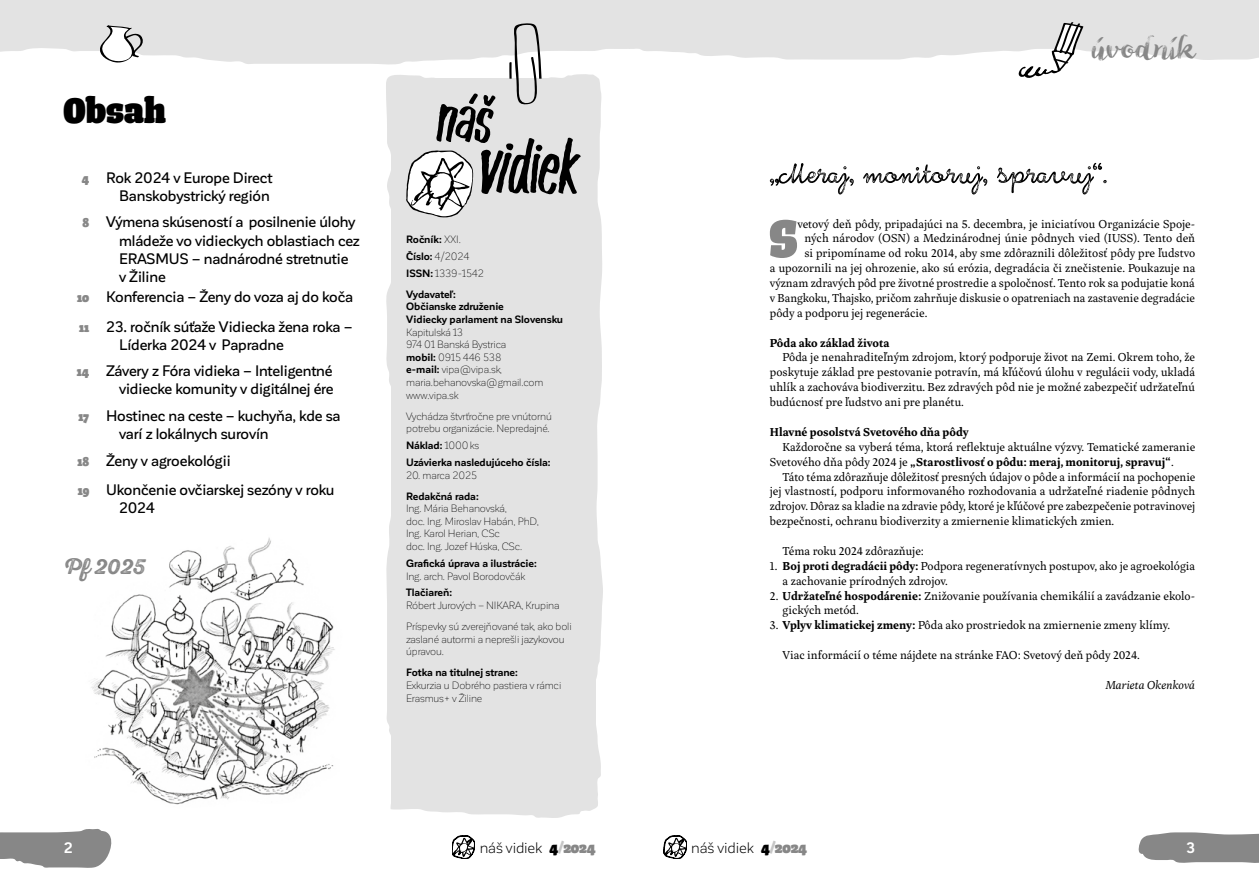
<style>
.page{position:relative;width:1259px;height:893px;background:#fff}
.page>*{position:absolute;margin:0;border:0;box-sizing:border-box;transform-origin:0 0}
.t1{font:62.85px "Frido Narrow";color:#878787}
.t2{font:57px "HMS Gilbert Script Printed";color:#000}
.t3{font:42px "HMS Gilbert Dry Brush";color:#878787}
.t4{font:42px "Frido Narrow";color:#000}
.t5{font:21px "Sant Elia Rough Bold Two";color:#878787}
.t6{font:500 15px/18px "Corporative Sans";letter-spacing:-.01em;color:#000}
.t7{font:15px "Corporative Sans";letter-spacing:-.005em;color:#000}
.t8{font:700 15px "Corporative Sans";color:#fff}
.t9{font:12px/14.9px "Inka A Text";color:#000}
.t10{font:700 12px "Inka A Text";color:#000}
.t11{font:italic 12px "Inka A Text";color:#000}
.t12{font:300 10.5px/12.6px "Corporative Sans";letter-spacing:-.015em;color:#000}
.t13{font:700 10.5px/12.6px "Corporative Sans";letter-spacing:-.01em;color:#000}
.s1{font-family:"Frido Narrow";font-weight:400;color:#878787}
.s2{font-weight:700}
.s3{font-weight:300}
.s4{font-family:"Frido Narrow";font-size:18px}
.s5{font-family:"Frido Narrow";font-size:18px;color:#c6c6c6}
.s6{font-family:"Frido Narrow";font-size:18px;color:#878787}
</style>
<div class="page">
<svg style="left:1138px;top:832px;width:121px;height:31px"></svg>
<svg style="left:663px;top:836px;width:24px;height:23px"></svg>
<svg style="left:452px;top:836px;width:23px;height:23px"></svg>
<svg style="left:386px;top:217px;width:217px;height:601px"></svg>
<div style="left:391px;top:79px;width:204px;height:729px;background:#e3e3e3"></div>
<svg style="left:0;top:0;width:1259px;height:217px"></svg>
<svg style="left:0;top:829px;width:112px;height:39px"></svg>
<img style="left:91px;top:537px;width:244px;height:268px">
<h3 class="t4" style="left:64px;top:87px;width:104px">Obsah</h3>
<p class="t6" style="left:82px;top:169px;width:192px;text-align:right"><span class="s1">4</span> Rok 2024 v Europe Direct<br>Banskobystrický región</p>
<p class="t6" style="left:119px;top:213px;width:242px;text-indent:-36px"><span class="s1">8</span> Výmena skúseností a posilnenie úlohy mládeže vo vidieckych oblastiach cez<br>ERASMUS – nadnárodné stretnutie<br>v Žiline</p>
<p class="t6" style="left:77px;top:282px;width:277px;line-height:29.7px"><span class="s1">10</span> Konferencia – Ženy do voza aj do koča<br><span class="s1">11</span> 23. ročník súťaže Vidiecka žena roka –</p>
<p class="t6" style="left:77px;top:331px;width:257px;line-height:26.7px;text-align:center">Líderka 2024 v Papradne<br><span class="s1">14</span> Závery z Fóra vidieka – Inteligentné</p>
<p class="t6" style="left:78px;top:376px;width:264px;line-height:26.7px;text-indent:41px">vidiecke komunity v digitálnej ére<br><span class="s1">17</span> Hostinec na ceste – kuchyňa, kde sa</p>
<p class="t6" style="left:78px;top:421px;width:192px;line-height:26.7px;text-indent:41px">varí z lokálnych surovín<br><span class="s1">18</span> Ženy v agroekológii</p>
<p class="t6" style="left:119px;top:481px;width:217px;text-indent:-41px"><span class="s1">19</span> Ukončenie ovčiarskej sezóny v roku<br>2024</p>
<h3 class="t5" style="left:64px;top:554px;width:83px">Pf 2025</h3>
<p class="t12" style="left:406px;top:231px;width:79px;line-height:16.8px"><span class="s2">Ročník:</span> XXI.<br><span class="s2">Číslo:</span> 4/2024<br><span class="s2">ISSN:</span> 1339-1542</p>
<p class="t13" style="left:406px;top:288px;width:158px">Vydavateľ:<br>Občianske združenie<br>Vidiecky parlament na Slovensku</p>
<p class="t12" style="left:406px;top:326px;width:139px">Kapitulská 13<br>974 01 Banská Bystrica<br><span class="s2">mobil:</span> 0915 446 538<br><span class="s2">e-mail:</span> vipa@vipa.sk, maria.behanovska@gmail.com www.vipa.sk</p>
<p class="t12" style="left:406px;top:410px;width:147px">Vychádza štvrťročne pre vnútornú potrebu organizácie. Nepredajné.</p>
<p class="t13" style="left:406px;top:437px;width:146px;line-height:16.8px">Náklad: <span class="s3">1000 ks<br></span>Uzávierka nasledujúceho čísla:</p>
<p class="t12" style="left:406px;top:469px;width:73px">20. marca 2025</p>
<p class="t13" style="left:406px;top:490px;width:74px">Redakčná rada:</p>
<p class="t12" style="left:406px;top:502px;width:134px">Ing. Mária Behanovská,<br>doc. Ing. Miroslav Habán, PhD,<br>Ing. Karol Herian, CSc<br>doc. Ing. Jozef Húska, CSc.</p>
<p class="t13" style="left:406px;top:557px;width:132px">Grafická úprava a ilustrácie:</p>
<p class="t12" style="left:406px;top:570px;width:120px">Ing. arch. Pavol Borodovčák</p>
<p class="t13" style="left:406px;top:586px;width:47px">Tlačiareň:</p>
<p class="t12" style="left:406px;top:595px;width:167px;line-height:21.1px">Róbert Jurových – NIKARA, Krupina<br>Príspevky sú zverejňované tak, ako boli</p>
<p class="t12" style="left:406px;top:633px;width:160px">zaslané autormi a neprešli jazykovou úpravou.</p>
<p class="t13" style="left:406px;top:666px;width:113px">Fotka na titulnej strane:</p>
<p class="t12" style="left:406px;top:679px;width:157px">Exkurzia u Dobrého pastiera v rámci<br>Erasmus+ v Žiline</p>
<p class="t8" style="left:64px;top:839px;width:10px">2</p>
<p class="t7" style="left:480px;top:839px;width:117px">náš vidiek <span class="s4">4</span><span class="s5">/</span><span class="s6">2024</span></p>
<h3 class="t3" style="left:1091px;top:25px;width:105px">úvodník</h3>
<h2 class="t2" style="left:770px;top:130px;width:339px">„Meraj, monitoruj, spravuj“.</h2>
<h1 class="t1" style="left:769px;top:203px;width:29px">S</h1>
<p class="t9" style="left:797px;top:216px;width:399px">vetový deň pôdy, pripadajúci na 5. decembra, je iniciatívou Organizácie Spoje-</p>
<p class="t9" style="left:804px;top:231px;width:392px">ných národov (OSN) a Medzinárodnej únie pôdnych vied (IUSS). Tento deň</p>
<p class="t9" style="left:804px;top:246px;width:392px">si pripomíname od roku 2014, aby sme zdôraznili dôležitosť pôdy pre ľudstvo</p>
<p class="t9" style="left:770px;top:261px;width:427px">a upozornili na jej ohrozenie, ako sú erózia, degradácia či znečistenie. Poukazuje na</p>
<p class="t9" style="left:770px;top:276px;width:426px">význam zdravých pôd pre životné prostredie a spoločnosť. Tento rok sa podujatie koná</p>
<p class="t9" style="left:770px;top:291px;width:427px">v Bangkoku, Thajsko, pričom zahrňuje diskusie o opatreniach na zastavenie degradácie</p>
<p class="t9" style="left:770px;top:305px;width:159px">pôdy a podporu jej regenerácie.</p>
<p class="t10" style="left:770px;top:335px;width:121px">Pôda ako základ života</p>
<p class="t9" style="left:770px;top:350px;width:427px;text-align:justify;text-indent:13px">Pôda je nenahraditeľným zdrojom, ktorý podporuje život na Zemi. Okrem toho, že poskytuje základ pre pestovanie potravín, má kľúčovú úlohu v regulácii vody, ukladá uhlík a zachováva biodiverzitu. Bez zdravých pôd nie je možné zabezpečiť udržateľnú budúcnosť pre ľudstvo ani pre planétu.</p>
<p class="t10" style="left:770px;top:425px;width:200px">Hlavné posolstvá Svetového dňa pôdy</p>
<p class="t9" style="left:770px;top:439px;width:427px;text-indent:13px">Každoročne sa vyberá téma, ktorá reflektuje aktuálne výzvy. Tematické zameranie<br>Svetového dňa pôdy 2024 je <span class="s2">„Starostlivosť o pôdu: meraj, monitoruj, spravuj“</span>.</p>
<p class="t9" style="left:770px;top:469px;width:427px;text-align:justify;text-indent:13px">Táto téma zdôrazňuje dôležitosť presných údajov o pôde a informácií na pochopenie jej vlastností, podporu informovaného rozhodovania a udržateľné riadenie pôdnych zdrojov. Dôraz sa kladie na zdravie pôdy, ktoré je kľúčové pre zabezpečenie potravinovej bezpečnosti, ochranu biodiverzity a zmiernenie klimatických zmien.</p>
<p class="t9" style="left:782px;top:544px;width:143px">Téma roku 2024 zdôrazňuje:</p>
<p class="t9" style="left:782px;top:558px;width:414px;text-indent:-13px">1. <span class="s2">Boj proti degradácii pôdy:</span> Podpora regeneratívnych postupov, ako je agroekológia a zachovanie prírodných zdrojov.</p>
<p class="t9" style="left:782px;top:588px;width:414px;text-indent:-13px">2. <span class="s2">Udržateľné hospodárenie:</span> Znižovanie používania chemikálií a zavádzanie ekolo&shy;gických metód.</p>
<p class="t9" style="left:770px;top:618px;width:402px">3. <span class="s2">Vplyv klimatickej zmeny:</span> Pôda ako prostriedok na zmiernenie zmeny klímy.</p>
<p class="t9" style="left:782px;top:648px;width:359px">Viac informácií o téme nájdete na stránke FAO: Svetový deň pôdy 2024.</p>
<p class="t11" style="left:1105px;top:678px;width:91px">Marieta Okenková</p>
<p class="t7" style="left:691px;top:839px;width:117px">náš vidiek <span class="s4">4</span><span class="s5">/</span><span class="s6">2024</span></p>
<p class="t8" style="left:1186px;top:839px;width:11px">3</p>
</div>
